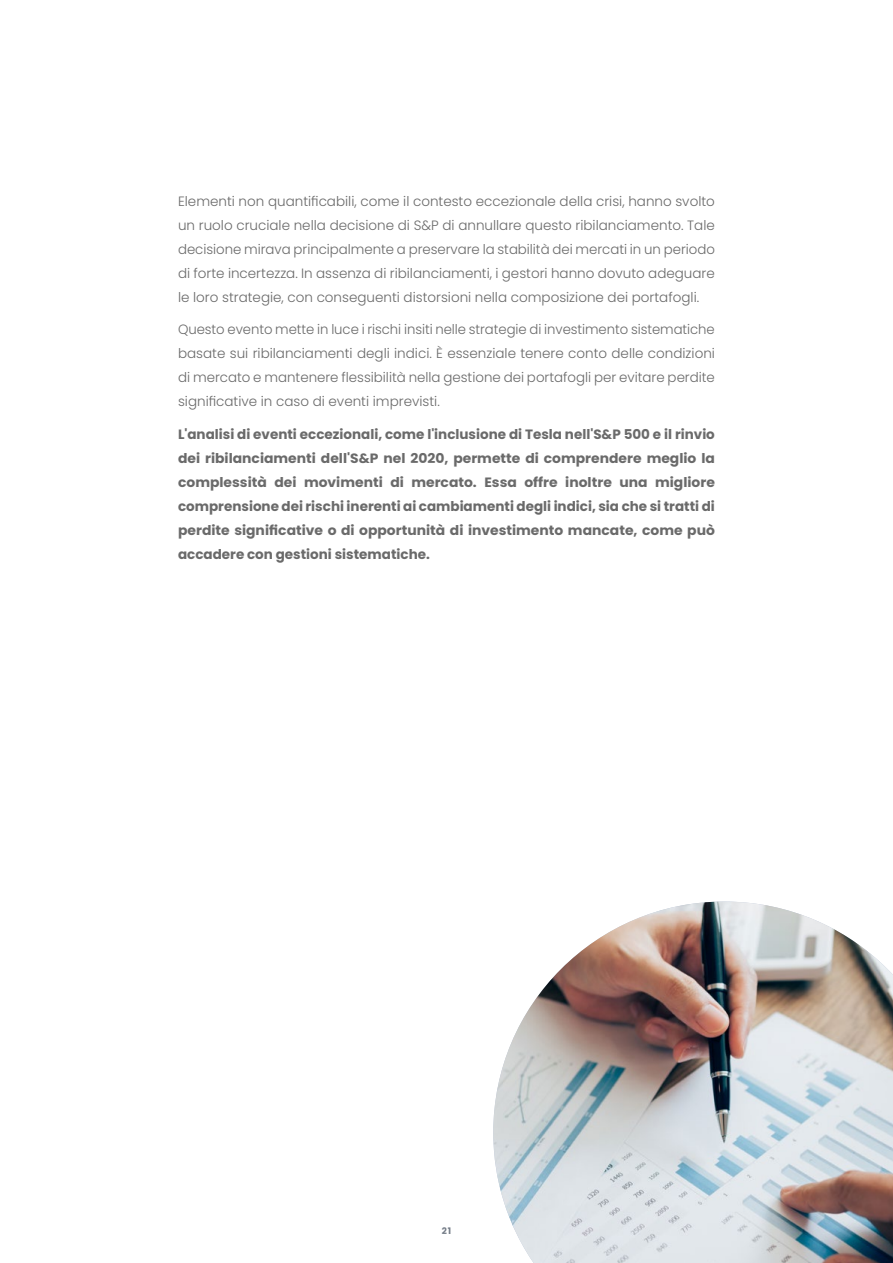
<style>
.page{position:relative;width:893px;height:1263px;background:#fff}
.page>*{position:absolute;margin:0;border:0;box-sizing:border-box;transform-origin:0 0}
.t1{font:300 13.5px/24px "Poppins";color:#6a6a6a;text-align:justify}
.t2{font:700 13.5px/24px "Poppins";color:#6a6a6a;text-align:justify}
.t3{font:700 9px "Poppins";color:#747c87}
</style>
<div class="page">
<img style="left:493px;top:901px;width:400px;height:362px">
<p class="t1" style="left:178px;top:189px;width:538px">Elementi non quantificabili, come il contesto eccezionale della crisi, hanno svolto un ruolo cruciale nella decisione di S&amp;P di annullare questo ribilanciamento. Tale decisione mirava principalmente a preservare la stabilità dei mercati in un periodo di forte incertezza. In assenza di ribilanciamenti, i gestori hanno dovuto adeguare le loro strategie, con conseguenti distorsioni nella composizione dei portafogli.</p>
<p class="t1" style="left:178px;top:317px;width:538px">Questo evento mette in luce i rischi insiti nelle strategie di investimento sistematiche basate sui ribilanciamenti degli indici. È essenziale tenere conto delle condizioni di mercato e mantenere flessibilità nella gestione dei portafogli per evitare perdite significative in caso di eventi imprevisti.</p>
<p class="t2" style="left:178px;top:422px;width:538px">L'analisi di eventi eccezionali, come l'inclusione di Tesla nell'S&amp;P 500 e il rinvio dei ribilanciamenti dell'S&amp;P nel 2020, permette di comprendere meglio la complessità dei movimenti di mercato. Essa offre inoltre una migliore comprensione dei rischi inerenti ai cambiamenti degli indici, sia che si tratti di perdite significative o di opportunità di investimento mancate, come può accadere con gestioni sistematiche.</p>
<p class="t3" style="left:442px;top:1225px;width:11px">21</p>
</div>
